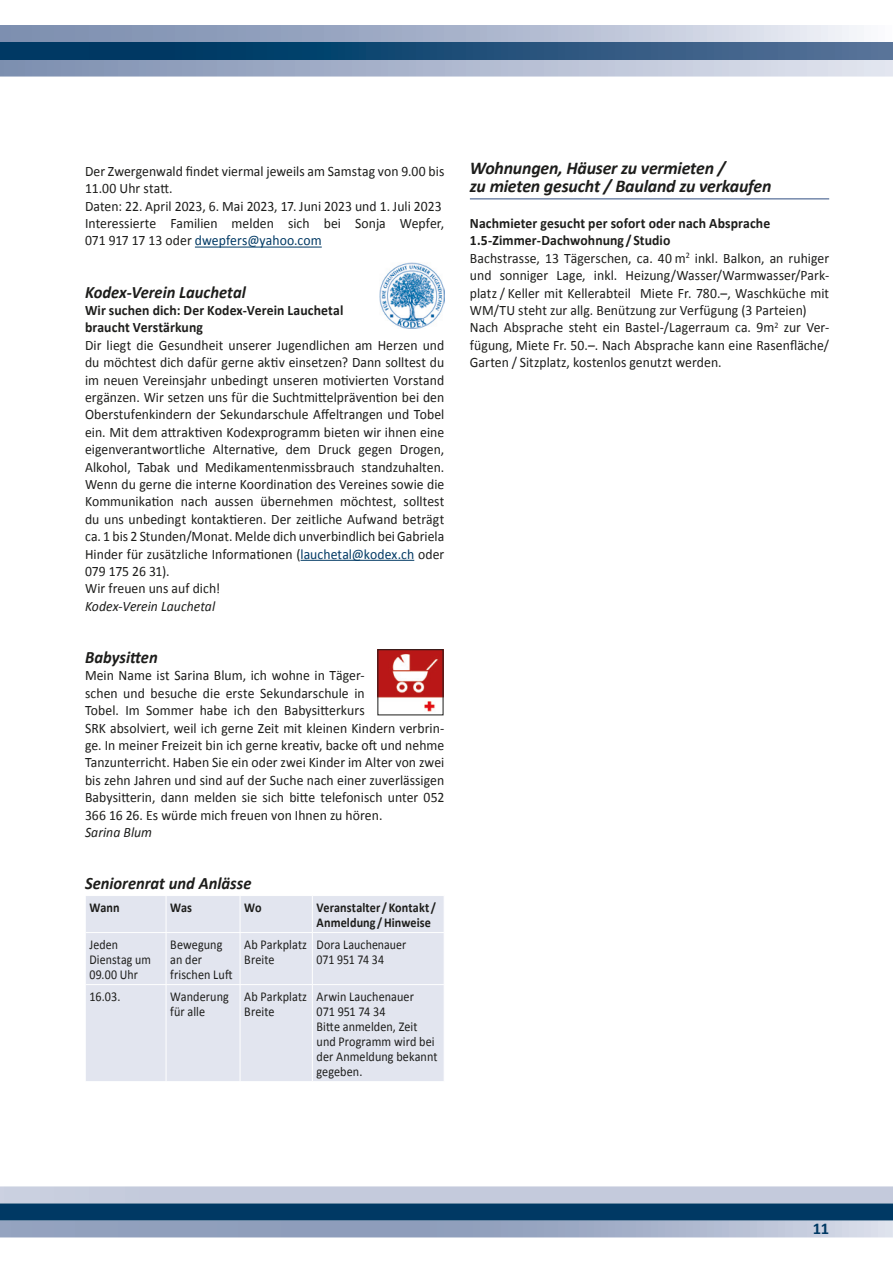
<style>
.page{position:relative;width:893px;height:1263px;background:#fff}
.page>*{position:absolute;margin:0;border:0;box-sizing:border-box;transform-origin:0 0}
.t1{font:italic 700 18px/18px "Calibri";letter-spacing:-.015em;color:#1d1d1b}
.t2{font:italic 700 17.4px "Calibri";color:#1d1d1b;scale:.95 1}
.t3{font:700 16.5px "Calibri";color:#003964}
.t4{font:14.4px/17.4px "Calibri";letter-spacing:.005em;color:#1d1d1b;scale:.95 1}
.t5{font:700 14.4px/17.4px "Calibri";letter-spacing:.005em;color:#1d1d1b;scale:.95 1}
.t6{font:italic 14.4px "Calibri";letter-spacing:.005em;color:#1d1d1b;scale:.95 1}
.t7{font:13.5px/15px "Calibri";letter-spacing:.005em;color:#1d1d1b;scale:.9 1}
.t8{font:700 13.5px/15px "Calibri";letter-spacing:.01em;color:#1d1d1b;scale:.9 1}
.t9{font:13.5px/15px "Calibri";letter-spacing:.005em;color:#1d1d1b;scale:.88 1}
.s1{color:#003964}
.s2{font-weight:700}
</style>
<div class="page">
<svg style="left:0;top:1220px;width:893px;height:17px;background:#9ca9c3"></svg>
<div style="left:0;top:60px;width:893px;height:17px;background:linear-gradient(to right,#7b8daf,#e2e5ef)"></div>
<div style="left:0;top:1186px;width:893px;height:17px;background:#c4cadc"></div>
<svg style="left:0;top:26px;width:893px;height:17px;background:#a4b1c9"></svg>
<div style="left:0;top:1203px;width:893px;height:17px;background:#003964"></div>
<svg style="left:0;top:44px;width:893px;height:16px;background:#1f4f78"></svg>
<img style="left:0;top:60px;width:893px;height:1px">
<img style="left:0;top:43px;width:893px;height:1px">
<hr style="left:195px;top:247px;width:127px;height:1px;background:#003964">
<hr style="left:301px;top:560px;width:113px;height:1px;background:#003964">
<div style="left:86px;top:896px;width:358px;height:185px;background:#e2e5ef"></div>
<hr style="left:166px;top:896px;width:1px;height:36px;background:#fff">
<hr style="left:240px;top:896px;width:1px;height:36px;background:#fff">
<hr style="left:312px;top:896px;width:1px;height:36px;background:#fff">
<hr style="left:166px;top:933px;width:1px;height:51px;background:#fff">
<hr style="left:240px;top:933px;width:1px;height:51px;background:#fff">
<hr style="left:312px;top:933px;width:1px;height:51px;background:#fff">
<hr style="left:166px;top:985px;width:1px;height:96px;background:#fff">
<hr style="left:240px;top:985px;width:1px;height:96px;background:#fff">
<hr style="left:312px;top:985px;width:1px;height:96px;background:#fff">
<hr style="left:85px;top:932px;width:81px;height:1px;background:#fff">
<hr style="left:166px;top:932px;width:74px;height:1px;background:#fff">
<hr style="left:240px;top:932px;width:72px;height:1px;background:#fff">
<hr style="left:312px;top:932px;width:132px;height:1px;background:#fff">
<hr style="left:85px;top:984px;width:81px;height:1px;background:#fff">
<hr style="left:166px;top:984px;width:74px;height:1px;background:#fff">
<hr style="left:240px;top:984px;width:72px;height:1px;background:#fff">
<hr style="left:312px;top:984px;width:132px;height:1px;background:#fff">
<hr style="left:470px;top:198px;width:359px;height:2px;background:#7589ab">
<img style="left:380px;top:263px;width:65px;height:65px">
<img style="left:379px;top:651px;width:62px;height:61px">
<div style="left:377px;top:649px;width:66px;height:66px;border:1px solid #1d1d1b"></div>
<p class="t4" style="left:85px;top:162px;width:380px">Der Zwergenwald findet viermal jeweils am Samstag von 9.00 bis 11.00 Uhr statt.<br>Daten: 22. April 2023, 6. Mai 2023, 17. Juni 2023 und 1. Juli 2023<br>Interessierte Familien melden sich bei Sonja Wepfer, 071 917 17 13 oder <span class="s1">dwepfers@yahoo.com</span></p>
<p class="t2" style="left:85px;top:281px;width:171px">Kodex-Verein Lauchetal</p>
<p class="t5" style="left:85px;top:301px;width:273px">Wir suchen dich: Der Kodex-Verein Lauchetal braucht Verstärkung</p>
<p class="t4" style="left:85px;top:336px;width:380px">Dir liegt die Gesundheit unserer Jugendlichen am Herzen und du möchtest dich dafür gerne aktiv einsetzen? Dann solltest du im neuen Vereinsjahr unbedingt unseren motivierten Vorstand ergänzen. Wir setzen uns für die Suchtmittelprävention bei den Oberstufenkindern der Sekundarschule Affeltrangen und Tobel ein. Mit dem attraktiven Kodexprogramm bieten wir ihnen eine eigenverantwortliche Alternative, dem Druck gegen Drogen, Alkohol, Tabak und Medikamentenmissbrauch standzuhalten.<br>Wenn du gerne die interne Koordination des Vereines sowie die Kommunikation nach aussen übernehmen möchtest, solltest du uns unbedingt kontaktieren. Der zeitliche Aufwand beträgt ca. 1 bis 2 Stunden/Monat. Melde dich unverbindlich bei Gabriela Hinder für zusätzliche Informationen (<span class="s1">lauchetal@kodex.ch</span> oder 079 175 26 31).<br>Wir freuen uns auf dich!</p>
<p class="t6" style="left:85px;top:597px;width:138px">Kodex-Verein Lauchetal</p>
<p class="t2" style="left:85px;top:646px;width:78px">Babysitten</p>
<p class="t4" style="left:85px;top:667px;width:380px">Mein Name ist Sarina Blum, ich wohne in Täger-<br>schen und besuche die erste Sekundarschule in<br>Tobel. Im Sommer habe ich den Babysitterkurs<br>SRK absolviert, weil ich gerne Zeit mit kleinen Kindern verbrin&shy;ge. In meiner Freizeit bin ich gerne kreativ, backe oft und nehme Tanzunterricht. Haben Sie ein oder zwei Kinder im Alter von zwei bis zehn Jahren und sind auf der Suche nach einer zuverlässigen Babysitterin, dann melden sie sich bitte telefonisch unter 052<br>366 16 26. Es würde mich freuen von Ihnen zu hören.</p>
<p class="t6" style="left:85px;top:823px;width:72px">Sarina Blum</p>
<p class="t2" style="left:85px;top:873px;width:177px">Seniorenrat und Anlässe</p>
<p class="t8" style="left:90px;top:899px;width:35px">Wann</p>
<p class="t8" style="left:170px;top:899px;width:26px">Was</p>
<p class="t8" style="left:244px;top:899px;width:21px">Wo</p>
<p class="t8" style="left:317px;top:899px;width:134px">Veranstalter / Kontakt /<br>Anmeldung / Hinweise</p>
<p class="t9" style="left:90px;top:937px;width:71px">Jeden<br>Dienstag um<br>09.00 Uhr</p>
<p class="t7" style="left:170px;top:937px;width:71px">Bewegung an der frischen Luft</p>
<p class="t7" style="left:244px;top:937px;width:71px">Ab Parkplatz<br>Breite</p>
<p class="t9" style="left:317px;top:937px;width:104px">Dora Lauchenauer<br>071 951 74 34</p>
<p class="t7" style="left:90px;top:989px;width:36px">16.03.</p>
<p class="t7" style="left:170px;top:989px;width:67px">Wanderung für alle</p>
<p class="t7" style="left:244px;top:989px;width:71px">Ab Parkplatz<br>Breite</p>
<p class="t7" style="left:317px;top:989px;width:136px">Arwin Lauchenauer<br>071 951 74 34<br>Bitte anmelden, Zeit und Programm wird bei der Anmeldung bekannt gegeben.</p>
<p class="t1" style="left:470px;top:158px;width:303px">Wohnungen, Häuser zu vermieten /<br>zu mieten gesucht / Bauland zu verkaufen</p>
<p class="t4" style="left:470px;top:215px;width:380px"><span class="s2">Nachmieter gesucht per sofort oder nach Absprache 1.5-Zimmer-Dachwohnung / Studio<br></span>Bachstrasse, 13 Tägerschen, ca. 40 m<sup>2</sup> inkl. Balkon, an ruhiger und sonniger Lage, inkl. Heizung/Wasser/Warmwasser/Park&shy;platz / Keller mit Kellerabteil Miete Fr. 780.–, Waschküche mit WM/TU steht zur allg. Benützung zur Verfügung (3 Parteien)<br>Nach Absprache steht ein Bastel-/Lagerraum ca. 9m<sup>2</sup> zur Ver&shy;fügung, Miete Fr. 50.–. Nach Absprache kann eine Rasenfläche/ Garten / Sitzplatz, kostenlos genutzt werden.</p>
<p class="t3" style="left:813px;top:1218px;width:18px">11</p>
</div>
